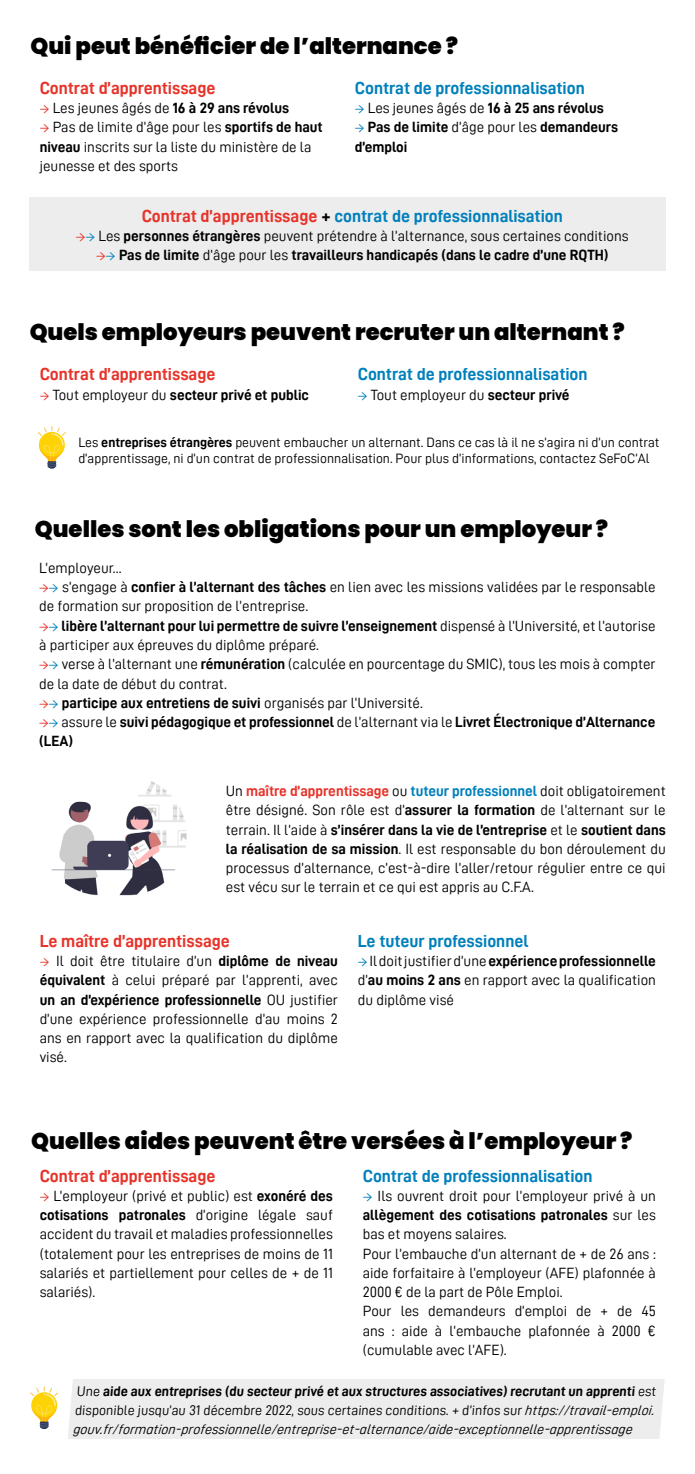
<style>
.page{position:relative;width:695px;height:1474px;background:#fff}
.page>*{position:absolute;margin:0;border:0;box-sizing:border-box;transform-origin:0 0}
.t1{font:900 22.75px "Poppins";color:#000}
.t2{font:17.5px "D DIN Bold";color:#0080bc}
.t3{font:17.5px "D DIN Bold";color:#e7332a}
.t4{font:14.88px/19.2px "D DIN";color:#000}
.t5{font:14.88px/19.2px "D DIN Bold";color:#000}
.t6{font:14px "D DIN Italic";color:#000}
.t7{font:14px "D DIN";color:#000}
.t8{font:14px "D DIN Bold";color:#000}
.t9{font:13.65px/16.4px "D DIN";color:#000}
.s1{font-family:"Minion Pro";color:#e7332a}
.s2{font-family:"D DIN Bold"}
.s3{font-family:"Minion Pro";color:#0080bc}
.s4{font-family:"D DIN"}
.s5{color:#e7332a}
.s6{color:#000}
.s7{font-family:"D DIN Bold";color:#e7332a}
.s8{font-family:"D DIN Bold";color:#0080bc}
.s9{font-family:"D DIN Italic"}
</style>
<div class="page">
<div style="left:29px;top:197px;width:636px;height:74px;background:#ededed"></div>
<img style="left:51px;top:781px;width:136px;height:115px">
<div style="left:68px;top:1379px;width:596px;height:59px;background:#ededed"></div>
<svg style="left:30px;top:1386px;width:28px;height:42px"></svg>
<svg style="left:38px;top:426px;width:28px;height:42px"></svg>
<h1 class="t1" style="left:30px;top:32px;width:429px">Qui peut bénéficier de l’alternance ?</h1>
<p class="t3" style="left:40px;top:78px;width:177px">Contrat d’apprentissage</p>
<p class="t4" style="left:40px;top:98px;width:251px"><span class="s1">→</span> Les jeunes âgés de <span class="s2">16 à 29 ans révolus</span></p>
<p class="t4" style="left:40px;top:117px;width:284px"><span class="s1">→</span> Pas de limite d’âge pour les <span class="s2">sportifs de haut niveau</span> inscrits sur la liste du ministère de la jeunesse et des sports</p>
<p class="t2" style="left:355px;top:78px;width:231px">Contrat de professionnalisation</p>
<p class="t4" style="left:355px;top:98px;width:250px"><span class="s3">→</span> Les jeunes âgés de <span class="s2">16 à 25 ans révolus</span></p>
<p class="t5" style="left:355px;top:117px;width:265px"><span class="s3">→</span> Pas de limite <span class="s4">d’âge pour les</span> demandeurs d’emploi</p>
<p class="t2" style="left:142px;top:206px;width:422px"><span class="s5">Contrat d’apprentissage</span> <span class="s6">+</span> contrat de professionnalisation</p>
<p class="t4" style="left:76px;top:226px;width:554px"><span class="s1">→</span><span class="s3">→</span> Les <span class="s2">personnes étrangères</span> peuvent prétendre à l’alternance, sous certaines conditions</p>
<p class="t5" style="left:96px;top:245px;width:513px"><span class="s1">→</span><span class="s3">→</span> Pas de limite <span class="s4">d’âge pour les</span> travailleurs handicapés (dans le cadre d’une RQTH)</p>
<h1 class="t1" style="left:30px;top:319px;width:596px">Quels employeurs peuvent recruter un alternant ?</h1>
<p class="t3" style="left:40px;top:365px;width:177px">Contrat d’apprentissage</p>
<p class="t5" style="left:40px;top:384px;width:271px"><span class="s1">→</span> <span class="s4">Tout employeur du</span> secteur privé et public</p>
<p class="t2" style="left:358px;top:365px;width:231px">Contrat de professionnalisation</p>
<p class="t4" style="left:358px;top:385px;width:213px"><span class="s3">→</span> Tout employeur du <span class="s2">secteur privé</span></p>
<p class="t9" style="left:78px;top:434px;width:582px">Les <span class="s2">entreprises étrangères</span> peuvent embaucher un alternant. Dans ce cas là il ne s’agira ni d’un contrat d’apprentissage, ni d’un contrat de professionnalisation. Pour plus d’informations, contactez SeFoC’Al</p>
<h1 class="t1" style="left:35px;top:515px;width:574px">Quelles sont les obligations pour un employeur ?</h1>
<p class="t4" style="left:39px;top:558px;width:84px">L’employeur...</p>
<p class="t4" style="left:39px;top:577px;width:617px"><span class="s1">→</span><span class="s3">→</span> s’engage à <span class="s2">confier à l’alternant des tâches</span> en lien avec les missions validées par le responsable de formation sur proposition de l’entreprise.</p>
<p class="t5" style="left:39px;top:615px;width:617px"><span class="s1">→</span><span class="s3">→</span> libère l’alternant pour lui permettre de suivre l’enseignement <span class="s4">dispensé à l’Université, et l’autorise</span></p>
<p class="t4" style="left:39px;top:635px;width:281px">à participer aux épreuves du diplôme préparé.</p>
<p class="t4" style="left:39px;top:654px;width:617px"><span class="s1">→</span><span class="s3">→</span> verse à l’alternant une <span class="s2">rémunération</span> (calculée en pourcentage du SMIC), tous les mois à compter de la date de début du contrat.</p>
<p class="t5" style="left:39px;top:692px;width:385px"><span class="s1">→</span><span class="s3">→</span> participe aux entretiens de suivi <span class="s4">organisés par l’Université.</span></p>
<p class="t5" style="left:39px;top:712px;width:617px"><span class="s1">→</span><span class="s3">→</span> <span class="s4">assure le</span> suivi pédagogique et professionnel <span class="s4">de l’alternant via le</span> Livret Électronique d’Alternance (LEA)</p>
<p class="t4" style="left:226px;top:781px;width:441px">Un <span class="s7">maître d’apprentissage</span> ou <span class="s8">tuteur professionnel</span> doit obligatoirement être désigné. Son rôle est d’<span class="s2">assurer la formation</span> de l’alternant sur le</p>
<p class="t5" style="left:226px;top:819px;width:441px"><span class="s4">terrain. Il l’aide à</span> s’insérer dans la vie de l’entreprise <span class="s4">et le</span> soutient dans</p>
<p class="t4" style="left:226px;top:838px;width:441px;text-align:justify"><span class="s2">la réalisation de sa mission</span>. Il est responsable du bon déroulement du processus d’alternance, c’est-à-dire l’aller/retour régulier entre ce qui est vécu sur le terrain et ce qui est appris au C.F.A.</p>
<p class="t3" style="left:40px;top:931px;width:191px">Le maître d’apprentissage</p>
<p class="t4" style="left:40px;top:951px;width:300px"><span class="s1">→</span> Il doit être titulaire d’un <span class="s2">diplôme de niveau équivalent</span> à celui préparé par l’apprenti, avec</p>
<p class="t5" style="left:40px;top:989px;width:299px">un an d’expérience professionnelle <span class="s4">OU justifier</span></p>
<p class="t4" style="left:40px;top:1008px;width:300px;text-align:justify">d’une expérience professionnelle d’au moins 2 ans en rapport avec la qualification du diplôme visé.</p>
<p class="t2" style="left:358px;top:931px;width:172px">Le tuteur professionnel</p>
<p class="t5" style="left:358px;top:951px;width:299px"><span class="s3">→</span> <span class="s4">Il doit justifier d’une</span> expérience professionnelle</p>
<p class="t4" style="left:358px;top:970px;width:300px">d’<span class="s2">au moins 2 ans</span> en rapport avec la qualification du diplôme visé</p>
<h1 class="t1" style="left:31px;top:1127px;width:602px">Quelles aides peuvent être versées à l’employeur ?</h1>
<p class="t3" style="left:40px;top:1165px;width:177px">Contrat d’apprentissage</p>
<p class="t4" style="left:40px;top:1185px;width:295px"><span class="s1">→</span> L’employeur (privé et public) est <span class="s2">exonéré des</span></p>
<p class="t5" style="left:40px;top:1205px;width:295px">cotisations patronales <span class="s4">d’origine légale sauf</span></p>
<p class="t4" style="left:40px;top:1224px;width:295px;text-align:justify">accident du travail et maladies professionnelles (totalement pour les entreprises de moins de 11 salariés et partiellement pour celles de + de 11 salariés).</p>
<p class="t2" style="left:362px;top:1165px;width:231px">Contrat de professionnalisation</p>
<p class="t4" style="left:362px;top:1185px;width:295px"><span class="s3">→</span> Ils ouvrent droit pour l’employeur privé à un</p>
<p class="t5" style="left:362px;top:1205px;width:295px">allègement des cotisations patronales <span class="s4">sur les</span></p>
<p class="t4" style="left:362px;top:1224px;width:295px">bas et moyens salaires.<br>Pour l’embauche d’un alternant de + de 26 ans : aide forfaitaire à l’employeur (AFE) plafonnée à 2000 € de la part de Pôle Emploi.<br>Pour les demandeurs d’emploi de + de 45 ans : aide à l’embauche plafonnée à 2000 € (cumulable avec l’AFE).</p>
<p class="t8" style="left:76px;top:1382px;width:582px"><span class="s4">Une</span> aide aux entreprises (du secteur privé et aux structures associatives) recrutant un apprenti <span class="s4">est</span></p>
<p class="t7" style="left:75px;top:1402px;width:583px">disponible jusqu’au 31 décembre 2022, sous certaines conditions. + d’infos sur <span class="s9">https://travail-emploi.</span></p>
<p class="t6" style="left:73px;top:1421px;width:562px">gouv.fr/formation-professionnelle/entreprise-et-alternance/aide-exceptionnelle-apprentissage</p>
</div>
